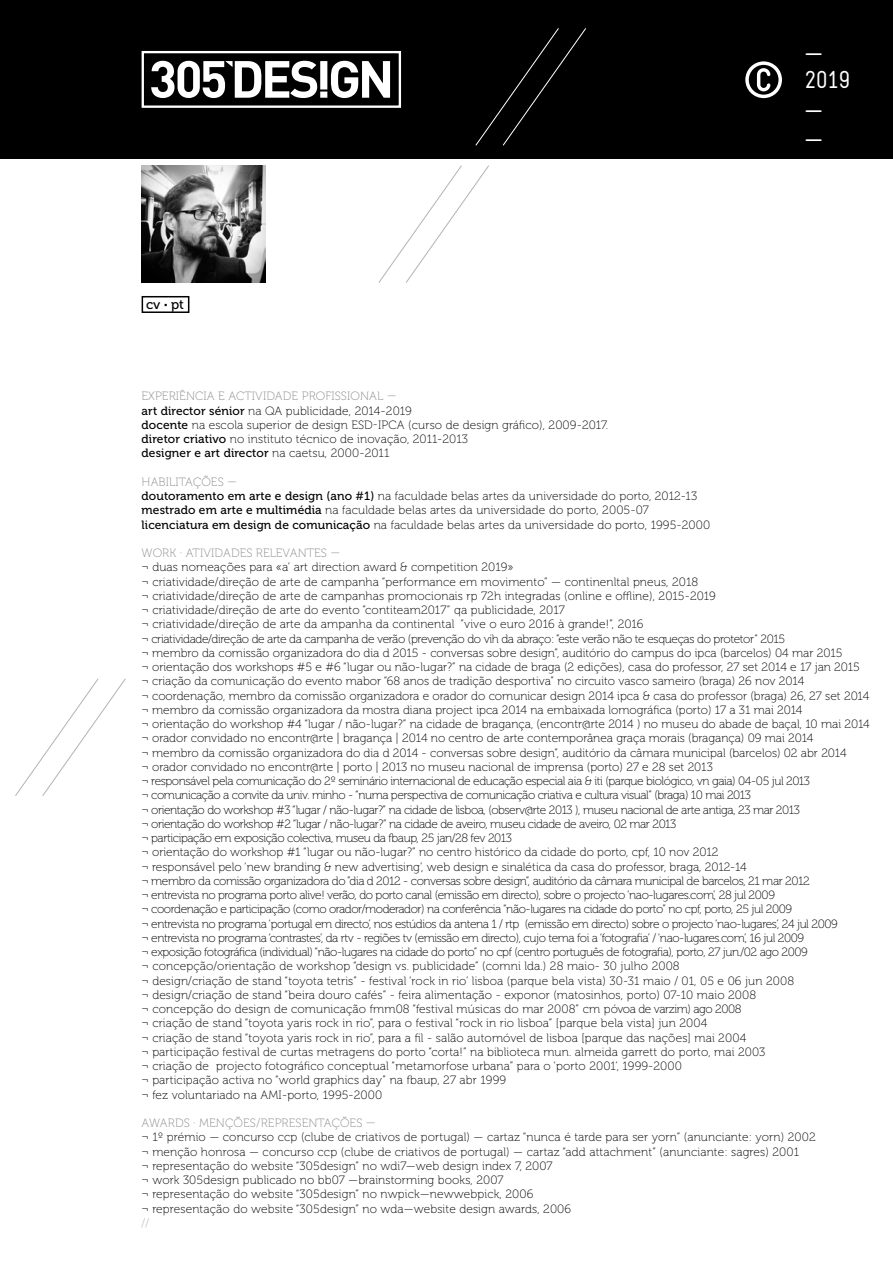
<style>
.page{position:relative;width:893px;height:1263px;background:#fff}
.page>*{position:absolute;margin:0;border:0;box-sizing:border-box;transform-origin:0 0}
.t1{font:24px/28.8px "Static";color:#fff}
.t2{font:13.5px "Museo 500";color:#000}
.t3{font:12px/14.2px "Museo 100";color:#000}
.t4{font:12px "Museo 100";letter-spacing:.01em;color:#87888a}
.t5{font:12px "Museo 500";letter-spacing:.01em;color:#000}
.t6{font:12px "Museo 100";color:#adaeb0}
.s1{font-family:"Museo 900"}
.s2{color:#87888a}
.s3{font-family:"Museo 500"}
.s4{font-family:"Museo 100"}
</style>
<div class="page">
<div style="left:0;top:0;width:893px;height:159px;background:#000"></div>
<svg style="left:475px;top:28px;width:111px;height:118px"></svg>
<svg style="left:378px;top:165px;width:111px;height:118px"></svg>
<svg style="left:15px;top:678px;width:111px;height:118px"></svg>
<svg style="left:151px;top:61px;width:239px;height:37px"></svg>
<div style="left:142px;top:51px;width:259px;height:57px;border:2px solid #fff"></div>
<svg style="left:745px;top:61px;width:37px;height:37px"></svg>
<img style="left:142px;top:165px;width:124px;height:118px">
<div style="left:142px;top:296px;width:47px;height:17px;border:2px solid #000"></div>
<p class="t2" style="left:146px;top:297px;width:39px">cv <span class="s1">·</span> pt</p>
<h1 class="t1" style="left:805px;top:38px;width:47px">—<br>2019 —<br>—</h1>
<p class="t3" style="left:142px;top:389px;width:468px"><span class="s2">experiência e actividade profissional —<br></span><span class="s3">art director sénior</span> na QA publicidade, 2014-2019<br><span class="s3">docente</span> na escola superior de design esd-ipca (curso de design gráfico), 2009-2017. <span class="s3">diretor criativo</span> no instituto técnico de inovação, 2011-2013</p>
<p class="t5" style="left:142px;top:447px;width:249px">designer e art director <span class="s4">na caetsu, 2000-2011</span></p>
<p class="t3" style="left:142px;top:475px;width:570px"><span class="s2">habilitações —<br></span><span class="s3">doutoramento em arte e design (ano #1)</span> na faculdade belas artes da universidade do porto, 2012-13 <span class="s3">mestrado em arte e multimédia</span> na faculdade belas artes da universidade do porto, 2005-07 <span class="s3">licenciatura em design de comunicação</span> na faculdade belas artes da universidade do porto, 1995-2000</p>
<p class="t4" style="left:142px;top:547px;width:200px">work · atividades relevantes —</p>
<p class="t3" style="left:142px;top:560px;width:730px">¬ duas nomeações para «a’ art direction award &amp; competition 2019»<br>¬ criatividade/direção de arte de campanha “performance em movimento” — continenltal pneus, 2018<br>¬ criatividade/direção de arte de campanhas promocionais rp 72h integradas (online e offline), 2015-2019<br>¬ criatividade/direção de arte do evento ”contiteam2017” qa publicidade, 2017<br>¬ criatividade/direção de arte da ampanha da continental ”vive o euro 2016 à grande!”, 2016<br>¬ criatividade/direção de arte da campanha de verão (prevenção do vih da abraço: ”este verão não te esqueças do protetor” 2015<br>¬ membro da comissão organizadora do dia d 2015 - conversas sobre design”, auditório do campus do ipca (barcelos) 04 mar 2015<br>¬ orientação dos workshops #5 e #6 “lugar ou não-lugar?” na cidade de braga (2 edições), casa do professor, 27 set 2014 e 17 jan 2015 ¬ criação da comunicação do evento mabor “68 anos de tradição desportiva” no circuito vasco sameiro (braga) 26 nov 2014<br>¬ coordenação, membro da comissão organizadora e orador do comunicar design 2014 ipca &amp; casa do professor (braga) 26, 27 set 2014 ¬ membro da comissão organizadora da mostra diana project ipca 2014 na embaixada lomográfica (porto) 17 a 31 mai 2014<br>¬ orientação do workshop #4 “lugar / não-lugar?” na cidade de bragança, (encontr@rte 2014 ) no museu do abade de baçal, 10 mai 2014 ¬ orador convidado no encontr@rte | bragança | 2014 no centro de arte contemporânea graça morais (bragança) 09 mai 2014<br>¬ membro da comissão organizadora do dia d 2014 - conversas sobre design”, auditório da câmara municipal (barcelos) 02 abr 2014<br>¬ orador convidado no encontr@rte | porto | 2013 no museu nacional de imprensa (porto) 27 e 28 set 2013<br>¬ responsável pela comunicação do 2º seminário internacional de educação especial aia &amp; iti (parque biológico, vn gaia) 04-05 jul 2013<br>¬ comunicação a convite da univ. minho - “numa perspectiva de comunicação criativa e cultura visual” (braga) 10 mai 2013<br>¬ orientação do workshop #3 “lugar / não-lugar?” na cidade de lisboa, (observ@rte 2013 ), museu nacional de arte antiga, 23 mar 2013<br>¬ orientação do workshop #2 “lugar / não-lugar?” na cidade de aveiro, museu cidade de aveiro, 02 mar 2013<br>¬ participação em exposição colectiva, museu da fbaup, 25 jan/28 fev 2013<br>¬ orientação do workshop #1 “lugar ou não-lugar?” no centro histórico da cidade do porto, cpf, 10 nov 2012<br>¬ responsável pelo ‘new branding &amp; new advertising’, web design e sinalética da casa do professor, braga, 2012-14<br>¬ membro da comissão organizadora do ”dia d 2012 - conversas sobre design”, auditório da câmara municipal de barcelos, 21 mar 2012<br>¬ entrevista no programa porto alive! verão, do porto canal (emissão em directo), sobre o projecto ‘nao-lugares.com’, 28 jul 2009<br>¬ coordenação e participação (como orador/moderador) na conferência “não-lugares na cidade do porto” no cpf, porto, 25 jul 2009<br>¬ entrevista no programa ‘portugal em directo’, nos estúdios da antena 1 / rtp (emissão em directo) sobre o projecto ‘nao-lugares’, 24 jul 2009<br>¬ entrevista no programa ‘contrastes’, da rtv - regiões tv (emissão em directo), cujo tema foi a ‘fotografia’ / ‘nao-lugares.com’, 16 jul 2009<br>¬ exposição fotográfica (individual) “não-lugares na cidade do porto” no cpf (centro português de fotografia), porto, 27 jun./02 ago 2009<br>¬ concepção/orientação de workshop “design vs. publicidade” (comni lda.) 28 maio- 30 julho 2008<br>¬ design/criação de stand “toyota tetris” - festival ‘rock in rio’ lisboa (parque bela vista) 30-31 maio / 01, 05 e 06 jun 2008<br>¬ design/criação de stand “beira douro cafés” - feira alimentação - exponor (matosinhos, porto) 07-10 maio 2008<br>¬ concepção do design de comunicação fmm08 “festival músicas do mar 2008” cm póvoa de varzim) ago 2008<br>¬ criação de stand “toyota yaris rock in rio”, para o festival “rock in rio lisboa” [parque bela vista] jun 2004<br>¬ criação de stand “toyota yaris rock in rio”, para a fil - salão automóvel de lisboa [parque das nações] mai 2004<br>¬ participação festival de curtas metragens do porto “corta!” na biblioteca mun. almeida garrett do porto, mai 2003<br>¬ criação de projecto fotográfico conceptual “metamorfose urbana” para o ‘porto 2001’, 1999-2000<br>¬ participação activa no “world graphics day” na fbaup, 27 abr 1999<br>¬ fez voluntariado na AMI-porto, 1995-2000</p>
<p class="t4" style="left:142px;top:1116px;width:236px">awards · menções/representações —</p>
<p class="t3" style="left:142px;top:1130px;width:676px">¬ 1º prémio — concurso ccp (clube de criativos de portugal) — cartaz “nunca é tarde para ser yorn” (anunciante: yorn) 2002 ¬ menção honrosa — concurso ccp (clube de criativos de portugal) — cartaz “add attachment” (anunciante: sagres) 2001<br>¬ representação do website “305design” no wdi7—web design index 7, 2007<br>¬ work 305design publicado no bb07 —brainstorming books, 2007<br>¬ representação do website “305design” no nwpick—newwebpick, 2006<br>¬ representação do website “305design” no wda—website design awards, 2006</p>
<p class="t6" style="left:142px;top:1216px;width:9px">//</p>
</div>
